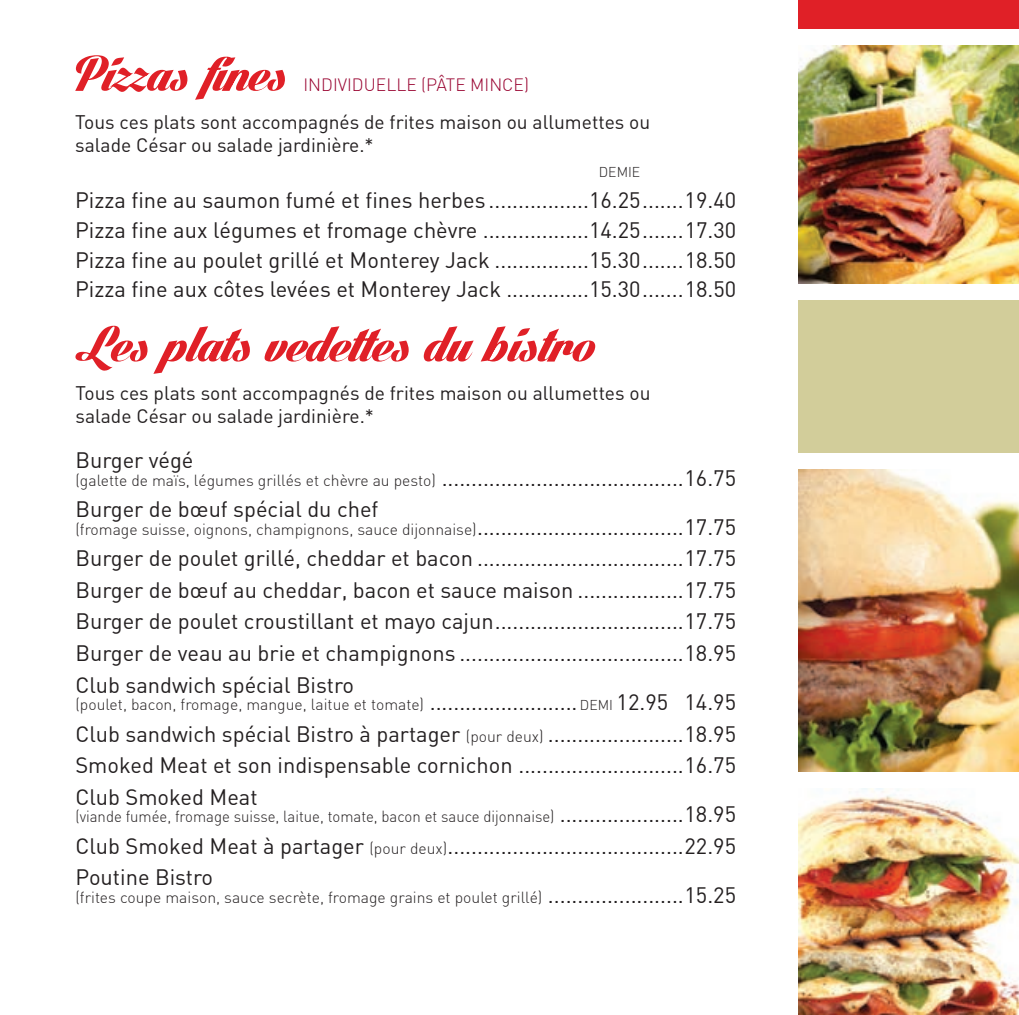
<style>
.page{position:relative;width:1019px;height:1015px;background:#fff}
.page>*{position:absolute;margin:0;border:0;box-sizing:border-box;transform-origin:0 0}
.t1{font:52.5px "Lighthouse Personal Use";color:#e02027}
.t2{font:21.88px/31.5px "DIN";color:#231f20;text-align:justify}
.t3{font:19.25px/22.8px "DIN";color:#231f20}
.t4{font:300 17.5px "DIN";color:#98002e}
.t5{font:300 15.75px "DIN";color:#231f20}
.t6{font:300 15.75px "DIN";color:#231f20;scale:.95 1}
.t7{font:300 14px "DIN";color:#231f20}
.s1{font-weight:300;font-size:15.75px}
.s2{font-weight:400;font-size:21.88px}
.s3{font-size:14px}
</style>
<div class="page">
<img style="left:798px;top:45px;width:221px;height:239px">
<div style="left:799px;top:300px;width:220px;height:152px;background:#d2cd9a"></div>
<div style="left:799px;top:0;width:220px;height:29px;background:#e02027"></div>
<img style="left:799px;top:469px;width:220px;height:302px">
<img style="left:799px;top:788px;width:220px;height:226px">
<h1 class="t1" style="left:75px;top:43px;width:213px">Pizzas fines</h1>
<p class="t4" style="left:303px;top:74px;width:227px">INDIVIDUELLE (PÂTE MINCE)</p>
<p class="t3" style="left:75px;top:111px;width:576px">Tous ces plats sont accompagnés de frites maison ou allumettes ou salade César ou salade jardinière.*</p>
<p class="t7" style="left:599px;top:163px;width:43px">DEMIE</p>
<p class="t2" style="left:75px;top:185px;width:662px;line-height:29.8px">Pizza fine au saumon fumé et fines herbes .................16.25.......19.40<br>Pizza fine aux légumes et fromage chèvre ..................14.25.......17.30<br>Pizza fine au poulet grillé et Monterey Jack ................15.30.......18.50<br>Pizza fine aux côtes levées et Monterey Jack ..............15.30.......18.50</p>
<h1 class="t1" style="left:75px;top:314px;width:521px">Les plats vedettes du bistro</h1>
<p class="t3" style="left:75px;top:381px;width:576px">Tous ces plats sont accompagnés de frites maison ou allumettes ou salade César ou salade jardinière.*</p>
<p class="t2" style="left:75px;top:451px;width:662px;line-height:17.5px">Burger végé<br><span class="s1">(galette de maïs, légumes grillés et chèvre au pesto)</span> .........................................16.75</p>
<p class="t2" style="left:75px;top:493px;width:305px">Burger de bœuf spécial du chef</p>
<p class="t5" style="left:75px;top:519px;width:662px">(fromage suisse, oignons, champignons, sauce dijonnaise)<span class="s2">...................................17.75</span></p>
<p class="t2" style="left:75px;top:542px;width:662px">Burger de poulet grillé, cheddar et bacon ...................................17.75<br>Burger de bœuf au cheddar, bacon et sauce maison ..................17.75<br>Burger de poulet croustillant et mayo cajun................................17.75<br>Burger de veau au brie et champignons ......................................18.95<br>Club sandwich spécial Bistro</p>
<p class="t5" style="left:75px;top:694px;width:662px">(poulet, bacon, fromage, mangue, laitue et tomate) <span class="s2">.........................</span> <span class="s3">DEMI</span> <span class="s2">12.95 14.95</span></p>
<p class="t2" style="left:75px;top:717px;width:662px">Club sandwich spécial Bistro à partager <span class="s1">(pour deux)</span> .......................18.95<br>Smoked Meat et son indispensable cornichon ............................16.75<br>Club Smoked Meat</p>
<p class="t6" style="left:75px;top:806px;width:697px">(viande fumée, fromage suisse, laitue, tomate, bacon et sauce dijonnaise) <span class="s2">.....................18.95</span></p>
<p class="t2" style="left:75px;top:829px;width:662px">Club Smoked Meat à partager <span class="s1">(pour deux)</span>........................................22.95<br>Poutine Bistro</p>
<p class="t5" style="left:75px;top:887px;width:662px">(frites coupe maison, sauce secrète, fromage grains et poulet grillé) <span class="s2">.......................15.25</span></p>
</div>
